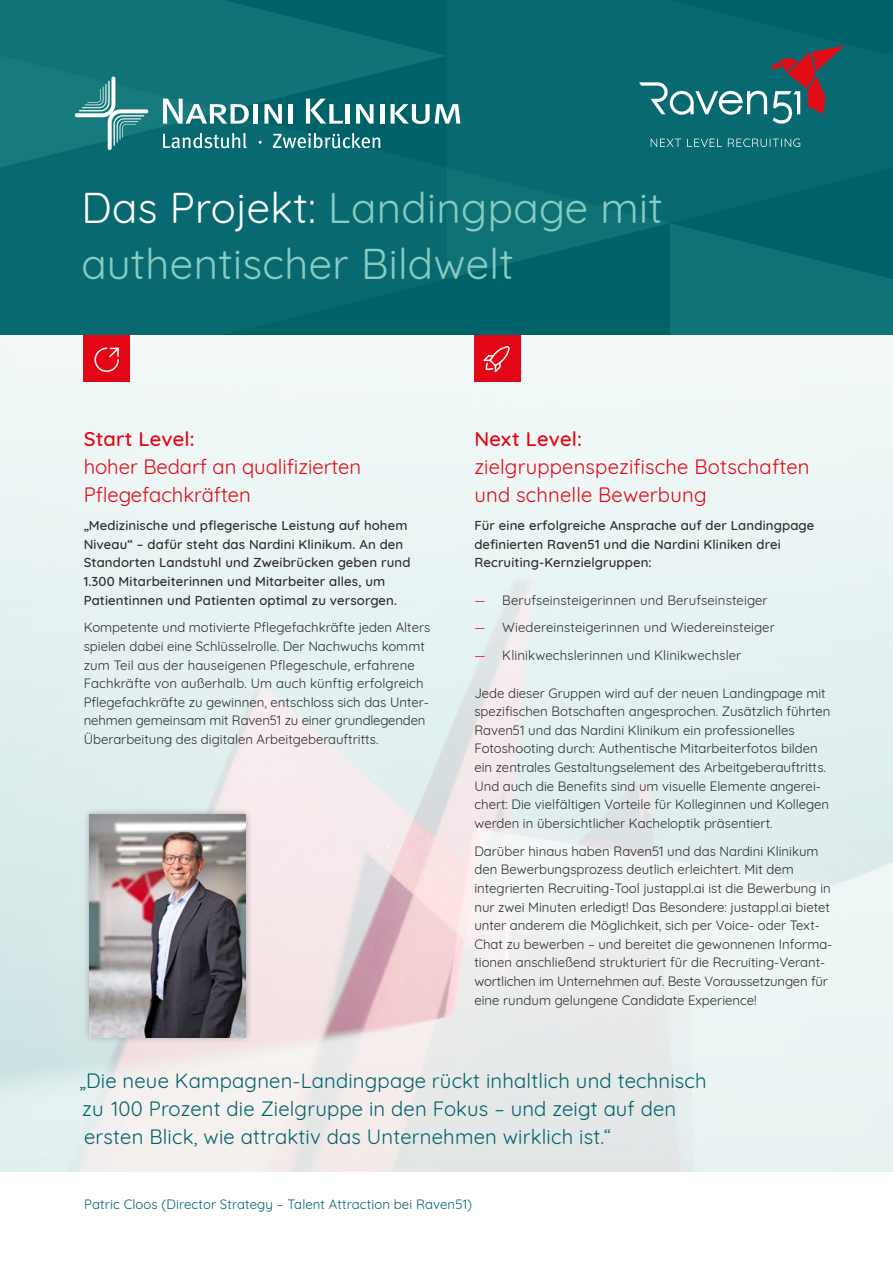
<style>
.page{position:relative;width:893px;height:1263px;background:#fff}
.page>*{position:absolute;margin:0;border:0;box-sizing:border-box;transform-origin:0 0}
.t1{font:42px/55.8px "Quicksand";letter-spacing:.01em;color:#87cbc1}
.t2{font:20.25px/27.9px "Quicksand";letter-spacing:.01em;color:#006269}
.t3{font:20.25px/27.9px "Quicksand";letter-spacing:.01em;color:#e30614}
.t4{font:500 20.25px "Quicksand";letter-spacing:.01em;color:#e30614}
.t5{font:13.2px/18.6px "Quicksand";color:#2e2d2c}
.t6{font:500 13.2px/18.6px "Quicksand";letter-spacing:.01em;color:#2e2d2c}
.t7{font:13.2px "Quicksand";letter-spacing:.01em;color:#006269}
.s1{color:#fff}
.s2{color:#e30614}
</style>
<div class="page">
<img style="left:0;top:335px;width:893px;height:837px">
<svg style="left:0;top:0;width:446px;height:56px;background:#0c6e73"></svg>
<svg style="left:0;top:56px;width:670px;height:279px;background:#086a6f"></svg>
<div style="left:670px;top:279px;width:223px;height:56px;background:#117377"></div>
<div style="left:446px;top:0;width:447px;height:279px;background:#086a70"></div>
<div style="left:82px;top:807px;width:171px;height:237px;background:#1d1d1b;opacity:.33"></div>
<img style="left:89px;top:815px;width:157px;height:222px">
<div style="left:84px;top:335px;width:46px;height:46px;background:#e30614"></div>
<svg style="left:94px;top:347px;width:25px;height:25px"></svg>
<div style="left:474px;top:335px;width:47px;height:46px;background:#e30614"></div>
<svg style="left:483px;top:347px;width:27px;height:26px"></svg>
<svg style="left:639px;top:46px;width:205px;height:78px;background:#306e73"></svg>
<svg style="left:651px;top:138px;width:149px;height:9px"></svg>
<svg style="left:273px;top:133px;width:107px;height:15px"></svg>
<svg style="left:163px;top:133px;width:84px;height:15px"></svg>
<svg style="left:163px;top:99px;width:86px;height:25px"></svg>
<hr style="left:254px;top:104px;width:4px;height:20px;background:#fff">
<svg style="left:264px;top:104px;width:18px;height:20px"></svg>
<hr style="left:288px;top:104px;width:4px;height:20px;background:#fff">
<svg style="left:306px;top:99px;width:37px;height:25px"></svg>
<hr style="left:346px;top:104px;width:4px;height:20px;background:#fff">
<svg style="left:356px;top:104px;width:18px;height:20px"></svg>
<hr style="left:380px;top:104px;width:4px;height:20px;background:#fff">
<svg style="left:390px;top:104px;width:70px;height:20px"></svg>
<svg style="left:75px;top:77px;width:73px;height:73px;background:#3a8d8f"></svg>
<h1 class="t1" style="left:81px;top:176px;width:583px"><span class="s1">Das Projekt:</span> Landingpage mit authentischer Bildwelt</h1>
<h2 class="t4" style="left:84px;top:423px;width:112px">Start Level:</h2>
<h2 class="t3" style="left:84px;top:451px;width:279px">hoher Bedarf an qualifizierten<br>Pflegefachkräften</h2>
<p class="t6" style="left:84px;top:515px;width:328px">„Medizinische und pflegerische Leistung auf hohem Niveau“ – dafür steht das Nardini Klinikum. An den Standorten Landstuhl und Zweibrücken geben rund 1.300 Mitarbeiterinnen und Mitarbeiter alles, um Patientinnen und Patienten optimal zu versorgen.</p>
<p class="t5" style="left:84px;top:617px;width:348px">Kompetente und motivierte Pflegefachkräfte jeden Alters spielen dabei eine Schlüsselrolle. Der Nachwuchs kommt zum Teil aus der hauseigenen Pflegeschule, erfahrene Fachkräfte von außerhalb. Um auch künftig erfolgreich Pflegefachkräfte zu gewinnen, entschloss sich das Unter&shy;nehmen gemeinsam mit Raven51 zu einer grundlegenden Überarbeitung des digitalen Arbeitgeberauftritts.</p>
<h2 class="t4" style="left:474px;top:423px;width:109px">Next Level:</h2>
<h2 class="t3" style="left:474px;top:451px;width:337px">zielgruppenspezifische Botschaften und schnelle Bewerbung</h2>
<p class="t6" style="left:474px;top:515px;width:341px">Für eine erfolgreiche Ansprache auf der Landingpage definierten Raven51 und die Nardini Kliniken drei<br>Recruiting-Kernzielgruppen:</p>
<p class="t5" style="left:474px;top:589px;width:295px"><span class="s2">—</span> Berufseinsteigerinnen und Berufseinsteiger</p>
<p class="t5" style="left:474px;top:617px;width:302px"><span class="s2">—</span> Wiedereinsteigerinnen und Wiedereinsteiger</p>
<p class="t5" style="left:474px;top:645px;width:268px"><span class="s2">—</span> Klinikwechslerinnen und Klinikwechsler</p>
<p class="t5" style="left:474px;top:682px;width:358px">Jede dieser Gruppen wird auf der neuen Landingpage mit spezifischen Botschaften angesprochen. Zusätzlich führten Raven51 und das Nardini Klinikum ein professionelles Fotoshooting durch: Authentische Mitarbeiterfotos bilden ein zentrales Gestaltungselement des Arbeitgeberauftritts.<br>Und auch die Benefits sind um visuelle Elemente angerei&shy;chert: Die vielfältigen Vorteile für Kolleginnen und Kollegen werden in übersichtlicher Kacheloptik präsentiert.</p>
<p class="t5" style="left:474px;top:840px;width:360px">Darüber hinaus haben Raven51 und das Nardini Klinikum den Bewerbungsprozess deutlich erleichtert. Mit dem integrierten Recruiting-Tool justappl.ai ist die Bewerbung in nur zwei Minuten erledigt! Das Besondere: justappl.ai bietet unter anderem die Möglichkeit, sich per Voice- oder Text-Chat zu bewerben – und bereitet die gewonnenen Informa&shy;tionen anschließend strukturiert für die Recruiting-Verant&shy;wortlichen im Unternehmen auf. Beste Voraussetzungen für eine rundum gelungene Candidate Experience!</p>
<h2 class="t2" style="left:79px;top:1065px;width:629px">„Die neue Kampagnen-Landingpage rückt inhaltlich und technisch zu 100 Prozent die Zielgruppe in den Fokus – und zeigt auf den ersten Blick, wie attraktiv das Unternehmen wirklich ist.“</h2>
<p class="t7" style="left:84px;top:1194px;width:389px">Patric Cloos (Director Strategy – Talent Attraction bei Raven51)</p>
</div>
